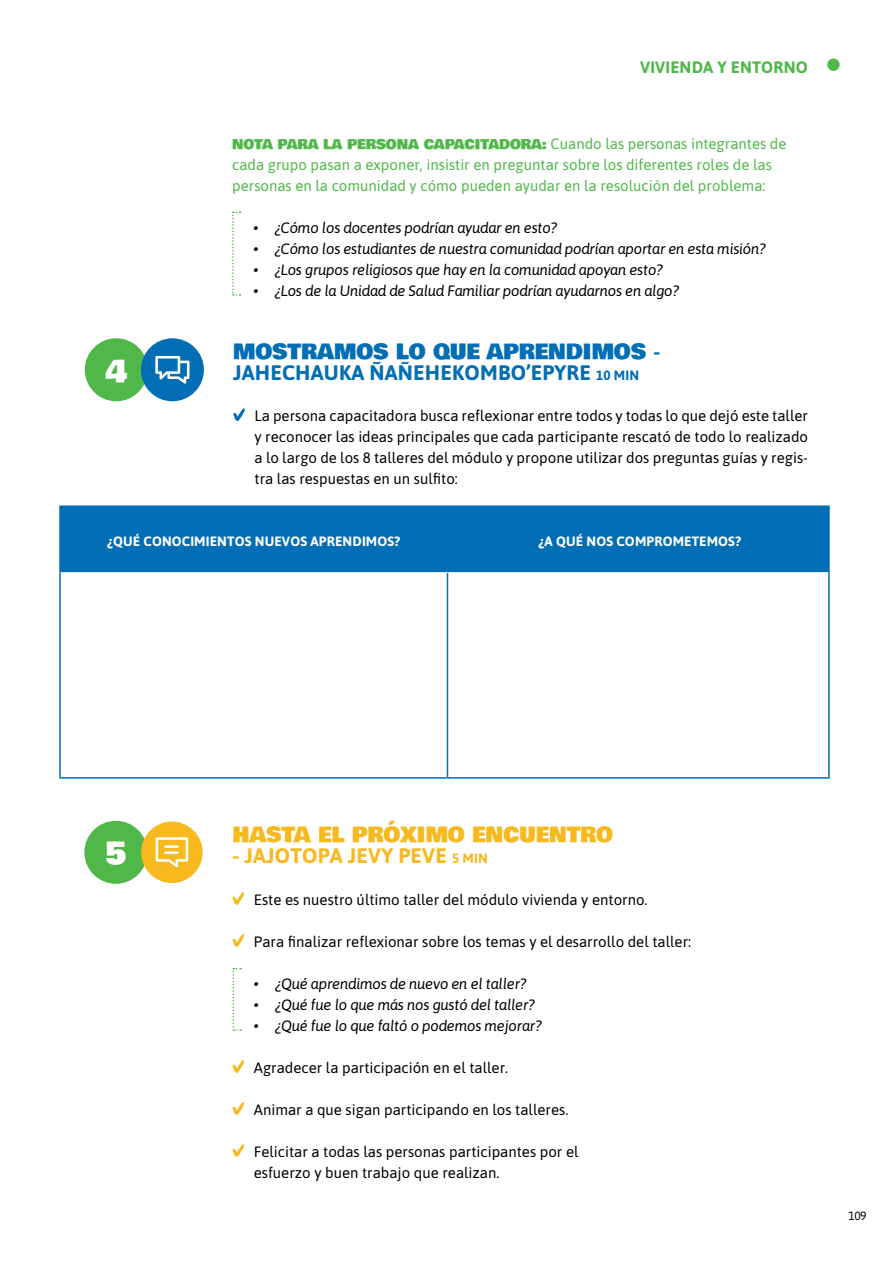
<style>
.page{position:relative;width:893px;height:1263px;background:#fff}
.page>*{position:absolute;margin:0;border:0;box-sizing:border-box;transform-origin:0 0}
.t1{font:30px "Bowlby One";color:#fff}
.t2{font:700 21px "Asap";letter-spacing:.01em;color:#016eb5}
.t3{font:21px "Bowlby One";color:#016eb5}
.t4{font:21px "Bowlby One";color:#f8b91f}
.t5{font:700 21px "Asap";letter-spacing:.01em;color:#f8b91f}
.t6{font:700 16.5px "Asap";letter-spacing:.01em;color:#4fb848}
.t7{font:15px/21px "Asap";color:#000;text-align:justify}
.t8{font:italic 15px "Asap";letter-spacing:-.02em;color:#000}
.t9{font:15px/21px "Asap";color:#4fb848}
.t10{font:13.5px "Bowlby One";color:#4fb848}
.t11{font:700 13.5px "Asap";letter-spacing:.01em;color:#fff}
.t12{font:12px "Asap";color:#000}
.s1{font-family:"Asap";font-size:15px}
.s2{font-family:"Asap";font-weight:700}
.s3{font-size:13.5px}
</style>
<div class="page">
<div style="left:827px;top:59px;width:13px;height:12px;background:#4fb848;border-radius:50%"></div>
<div style="left:85px;top:338px;width:63px;height:63px;background:#4fb848;border-radius:50%"></div>
<div style="left:141px;top:338px;width:63px;height:63px;background:#016eb5;border-radius:50%"></div>
<svg style="left:155px;top:356px;width:34px;height:28px"></svg>
<div style="left:61px;top:507px;width:767px;height:65px;background:#016eb5"></div>
<svg style="left:61px;top:572px;width:767px;height:205px"></svg>
<hr style="left:59px;top:505px;width:388px;height:2px;background:#016eb5">
<hr style="left:59px;top:507px;width:2px;height:65px;background:#016eb5">
<hr style="left:447px;top:505px;width:383px;height:2px;background:#016eb5">
<hr style="left:447px;top:507px;width:1px;height:65px;background:#016eb5">
<hr style="left:828px;top:507px;width:2px;height:65px;background:#016eb5">
<hr style="left:59px;top:572px;width:2px;height:205px;background:#016eb5">
<hr style="left:447px;top:573px;width:1px;height:204px;background:#016eb5">
<hr style="left:828px;top:572px;width:2px;height:205px;background:#016eb5">
<hr style="left:59px;top:777px;width:388px;height:2px;background:#016eb5">
<hr style="left:447px;top:777px;width:383px;height:2px;background:#016eb5">
<svg style="left:233px;top:408px;width:12px;height:13px"></svg>
<svg style="left:233px;top:968px;width:8px;height:63px"></svg>
<svg style="left:232px;top:892px;width:12px;height:13px"></svg>
<svg style="left:232px;top:934px;width:12px;height:13px"></svg>
<svg style="left:232px;top:1060px;width:12px;height:13px"></svg>
<svg style="left:232px;top:1102px;width:12px;height:13px"></svg>
<svg style="left:232px;top:1144px;width:12px;height:13px"></svg>
<div style="left:84px;top:821px;width:63px;height:63px;background:#4fb848;border-radius:50%"></div>
<div style="left:141px;top:821px;width:62px;height:62px;background:#f8b91f;border-radius:50%"></div>
<svg style="left:156px;top:837px;width:32px;height:30px"></svg>
<svg style="left:232px;top:212px;width:9px;height:84px"></svg>
<p class="t6" style="left:640px;top:55px;width:169px">VIVIENDA Y ENTORNO</p>
<p class="t10" style="left:232px;top:134px;width:556px">NOTA PARA LA PERSONA CAPACITADORA: <span class="s1">Cuando las personas integrantes de</span></p>
<p class="t9" style="left:232px;top:153px;width:541px">cada grupo pasan a exponer, insistir en preguntar sobre los diferentes roles de las personas en la comunidad y cómo pueden ayudar en la resolución del problema:</p>
<p class="t8" style="left:253px;top:217px;width:305px">• ¿Cómo los docentes podrían ayudar en esto?</p>
<p class="t8" style="left:253px;top:238px;width:514px">• ¿Cómo los estudiantes de nuestra comunidad podrían aportar en esta misión?</p>
<p class="t8" style="left:253px;top:259px;width:411px">• ¿Los grupos religiosos que hay en la comunidad apoyan esto?</p>
<p class="t8" style="left:253px;top:280px;width:427px">• ¿Los de la Unidad de Salud Familiar podrían ayudarnos en algo?</p>
<h2 class="t3" style="left:233px;top:336px;width:429px">MOSTRAMOS LO QUE APRENDIMOS <span class="s2">-</span></h2>
<h1 class="t1" style="left:106px;top:349px;width:22px">4</h1>
<h2 class="t2" style="left:233px;top:358px;width:407px">JAHECHAUKA ÑAÑEHEKOMBO’EPYRE <span class="s3">10 MIN</span></h2>
<p class="t7" style="left:255px;top:404px;width:555px">La persona capacitadora busca reflexionar entre todos y todas lo que dejó este taller y reconocer las ideas principales que cada participante rescató de todo lo realizado a lo largo de los 8 talleres del módulo y propone utilizar dos preguntas guías y regis&shy;tra las respuestas en un sulfito:</p>
<p class="t11" style="left:107px;top:531px;width:295px">¿QUÉ CONOCIMIENTOS NUEVOS APRENDIMOS?</p>
<p class="t11" style="left:539px;top:531px;width:204px">¿A QUÉ NOS COMPROMETEMOS?</p>
<h2 class="t4" style="left:233px;top:818px;width:382px">HASTA EL PRÓXIMO ENCUENTRO</h2>
<h1 class="t1" style="left:105px;top:831px;width:23px">5</h1>
<h2 class="t5" style="left:233px;top:841px;width:257px">- JAJOTOPA JEVY PEVE <span class="s3">5 MIN</span></h2>
<p class="t7" style="left:254px;top:888px;width:395px">Este es nuestro último taller del módulo vivienda y entorno.</p>
<p class="t7" style="left:254px;top:930px;width:439px">Para finalizar reflexionar sobre los temas y el desarrollo del taller:</p>
<p class="t8" style="left:254px;top:974px;width:274px">• ¿Qué aprendimos de nuevo en el taller?</p>
<p class="t8" style="left:254px;top:995px;width:283px">• ¿Qué fue lo que más nos gustó del taller?</p>
<p class="t8" style="left:254px;top:1016px;width:289px">• ¿Qué fue lo que faltó o podemos mejorar?</p>
<p class="t7" style="left:254px;top:1056px;width:256px">Agradecer la participación en el taller.</p>
<p class="t7" style="left:254px;top:1098px;width:316px">Animar a que sigan participando en los talleres.</p>
<p class="t7" style="left:254px;top:1140px;width:326px">Felicitar a todas las personas participantes por el esfuerzo y buen trabajo que realizan.</p>
<p class="t12" style="left:849px;top:1208px;width:19px">109</p>
</div>
